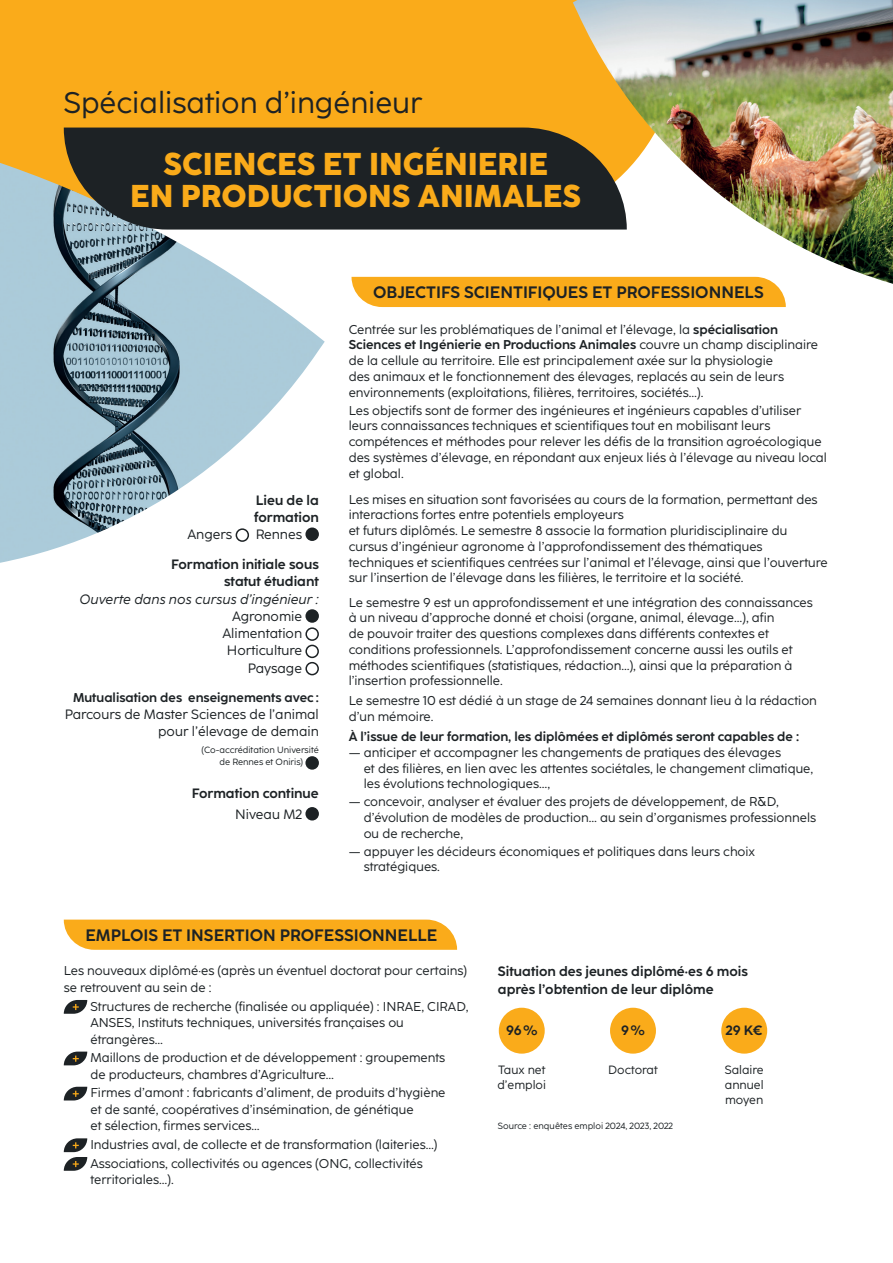
<style>
.page{position:relative;width:893px;height:1263px;background:#fff}
.page>*{position:absolute;margin:0;border:0;box-sizing:border-box;transform-origin:0 0}
.t1{font:800 31.5px "Coco Sharp";color:#faab1a}
.t2{font:29.7px "Coco Sharp";color:#1d2225}
.Titre{font:700 16.5px "Coco Sharp";color:#1d2225}
.Sous-titre{font:700 13.5px/17.2px "Coco Sharp";color:#1d2225}
.t3{font:13.5px/17.2px "Coco Sharp";color:#1d2225;text-align:right}
.t4{font:italic 13.5px "Coco Sharp";color:#1d2225}
.Liste{font:12.75px/15.8px "Coco Sharp";color:#1d2225}
.Texte_courant{font:12.75px/15.8px "Coco Sharp";color:#1d2225}
.Texte_courant-2{font:700 12.75px "Coco Sharp";color:#1d2225}
.t5{font:12px/15px "Coco Sharp";color:#1d2225}
.Notes{font:9px/12px "Coco Sharp";color:#1d2225;text-align:center}
.s1{font-weight:400}
.s2{font-weight:700}
</style>
<div class="page">
<div style="left:351px;top:277px;width:435px;height:30px;background:#faab1a"></div>
<div style="left:305px;top:609px;width:14px;height:14px;background:#1d2225;border-radius:50%"></div>
<div style="left:305px;top:627px;width:14px;height:14px;border:2px solid #1d2225;border-radius:50%"></div>
<div style="left:305px;top:645px;width:14px;height:13px;border:2px solid #1d2225;border-radius:50%"></div>
<div style="left:305px;top:662px;width:14px;height:13px;border:2px solid #1d2225;border-radius:50%"></div>
<div style="left:305px;top:756px;width:14px;height:14px;background:#1d2225;border-radius:50%"></div>
<div style="left:305px;top:807px;width:14px;height:13px;background:#1d2225;border-radius:50%"></div>
<div style="left:0;top:0;width:573px;height:163px;background:#faab1a"></div>
<img style="left:573px;top:0;width:320px;height:284px">
<img style="left:0;top:163px;width:325px;height:400px">
<svg style="left:64px;top:128px;width:563px;height:102px;background:#2c2e2b"></svg>
<svg style="left:64px;top:1000px;width:23px;height:14px"></svg>
<svg style="left:64px;top:1051px;width:23px;height:14px"></svg>
<svg style="left:64px;top:1087px;width:23px;height:13px"></svg>
<svg style="left:64px;top:1138px;width:23px;height:33px"></svg>
<svg style="left:64px;top:919px;width:393px;height:31px;background:#faaf27"></svg>
<div style="left:499px;top:1008px;width:46px;height:46px;background:#faab1a;border-radius:50%"></div>
<div style="left:610px;top:1008px;width:46px;height:46px;background:#faab1a;border-radius:50%"></div>
<div style="left:721px;top:1008px;width:46px;height:46px;background:#faab1a;border-radius:50%"></div>
<p class="t2" style="left:64px;top:86px;width:360px">Spécialisation d’ingénieur</p>
<p class="t1" style="left:163px;top:146px;width:386px">SCIENCES ET INGÉNIERIE</p>
<p class="t1" style="left:130px;top:178px;width:452px">EN PRODUCTIONS ANIMALES</p>
<p class="Sous-titre" style="left:254px;top:491px;width:66px">Lieu de la formation</p>
<p class="t3" style="left:187px;top:526px;width:46px">Angers</p>
<p class="t3" style="left:256px;top:526px;width:48px">Rennes</p>
<p class="Sous-titre" style="left:171px;top:556px;width:149px">Formation initiale sous</p>
<p class="Sous-titre" style="left:224px;top:573px;width:96px">statut étudiant</p>
<p class="t4" style="left:80px;top:590px;width:241px">Ouverte dans nos cursus d’ingénieur :</p>
<p class="t3" style="left:232px;top:607px;width:72px">Agronomie</p>
<p class="t3" style="left:222px;top:625px;width:81px">Alimentation</p>
<p class="t3" style="left:227px;top:642px;width:77px">Horticulture</p>
<p class="t3" style="left:248px;top:659px;width:56px">Paysage</p>
<p class="Texte_courant-2" style="left:73px;top:690px;width:247px">Mutualisation des enseignements avec :</p>
<p class="t3" style="left:65px;top:706px;width:255px">Parcours de Master Sciences de l’animal pour l’élevage de demain</p>
<p class="Notes" style="left:202px;top:743px;width:119px">(Co-accréditation Université de Rennes et Oniris)</p>
<p class="Sous-titre" style="left:235px;top:782px;width:85px;line-height:21px;text-indent:-43px">Formation continue<br><span class="s1">Niveau M2</span></p>
<p class="Titre" style="left:373px;top:283px;width:392px">OBJECTIFS SCIENTIFIQUES ET PROFESSIONNELS</p>
<p class="Liste" style="left:349px;top:321px;width:471px">Centrée sur les problématiques de l’animal et l’élevage, la <span class="s2">spécialisation Sciences et Ingénierie en Productions Animales</span> couvre un champ disciplinaire de la cellule au territoire. Elle est principalement axée sur la physiologie<br>des animaux et le fonctionnement des élevages, replacés au sein de leurs environnements (exploitations, filières, territoires, sociétés…).</p>
<p class="Liste" style="left:349px;top:402px;width:480px">Les objectifs sont de former des ingénieures et ingénieurs capables d’utiliser leurs connaissances techniques et scientifiques tout en mobilisant leurs compétences et méthodes pour relever les défis de la transition agroécologique des systèmes d’élevage, en répondant aux enjeux liés à l’élevage au niveau local et global.</p>
<p class="Liste" style="left:349px;top:491px;width:481px">Les mises en situation sont favorisées au cours de la formation, permettant des interactions fortes entre potentiels employeurs<br>et futurs diplômés. Le semestre 8 associe la formation pluridisciplinaire du cursus d’ingénieur agronome à l’approfondissement des thématiques techniques et scientifiques centrées sur l’animal et l’élevage, ainsi que l’ouverture sur l’insertion de l’élevage dans les filières, le territoire et la société.</p>
<p class="Texte_courant" style="left:349px;top:594px;width:466px">Le semestre 9 est un approfondissement et une intégration des connaissances à un niveau d’approche donné et choisi (organe, animal, élevage…), afin<br>de pouvoir traiter des questions complexes dans différents contextes et conditions professionnels. L’approfondissement concerne aussi les outils et méthodes scientifiques (statistiques, rédaction…), ainsi que la préparation à l’insertion professionnelle.</p>
<p class="Texte_courant" style="left:349px;top:693px;width:470px">Le semestre 10 est dédié à un stage de 24 semaines donnant lieu à la rédaction d’un mémoire.</p>
<p class="Texte_courant-2" style="left:349px;top:729px;width:452px">À l’issue de leur formation, les diplômées et diplômés seront capables de :</p>
<p class="Liste" style="left:364px;top:745px;width:451px;text-indent:-15px">— anticiper et accompagner les changements de pratiques des élevages<br>et des filières, en lien avec les attentes sociétales, le changement climatique, les évolutions technologiques…,</p>
<p class="Liste" style="left:364px;top:794px;width:454px;text-indent:-15px">— concevoir, analyser et évaluer des projets de développement, de R&amp;D, d’évolution de modèles de production… au sein d’organismes professionnels ou de recherche,</p>
<p class="Liste" style="left:364px;top:843px;width:393px;text-indent:-15px">— appuyer les décideurs économiques et politiques dans leurs choix stratégiques.</p>
<p class="Titre" style="left:85px;top:926px;width:353px">EMPLOIS ET INSERTION PROFESSIONNELLE</p>
<p class="Liste" style="left:64px;top:963px;width:405px;line-height:16.5px">Les nouveaux diplômé·es (après un éventuel doctorat pour certains) se retrouvent au sein de :</p>
<p class="Liste" style="left:90px;top:998px;width:380px;line-height:16.5px">Structures de recherche (finalisée ou appliquée) : INRAE, CIRAD,<br>ANSES, Instituts techniques, universités françaises ou étrangères…</p>
<p class="Liste" style="left:90px;top:1049px;width:356px;line-height:16.5px">Maillons de production et de développement : groupements de producteurs, chambres d’Agriculture…</p>
<p class="Liste" style="left:90px;top:1084px;width:357px;line-height:16.5px">Firmes d’amont : fabricants d’aliment, de produits d’hygiène et de santé, coopératives d’insémination, de génétique<br>et sélection, firmes services…</p>
<p class="Liste" style="left:90px;top:1136px;width:349px">Industries aval, de collecte et de transformation (laiteries…)</p>
<p class="Liste" style="left:90px;top:1155px;width:334px;line-height:16.5px">Associations, collectivités ou agences (ONG, collectivités territoriales…).</p>
<p class="Sous-titre" style="left:498px;top:962px;width:251px;line-height:18px">Situation des jeunes diplômé·es 6 mois après l’obtention de leur diplôme</p>
<p class="Sous-titre" style="left:506px;top:1022px;width:33px">96%</p>
<p class="Sous-titre" style="left:621px;top:1022px;width:25px">9%</p>
<p class="Sous-titre" style="left:726px;top:1022px;width:38px">29 K€</p>
<p class="t5" style="left:497px;top:1062px;width:50px">Taux net d’emploi</p>
<p class="t5" style="left:608px;top:1062px;width:51px">Doctorat</p>
<p class="t5" style="left:725px;top:1062px;width:40px;text-align:justify">Salaire annuel moyen</p>
<p class="Notes" style="left:498px;top:1120px;width:177px">Source : enquêtes emploi 2024, 2023, 2022</p>
</div>
